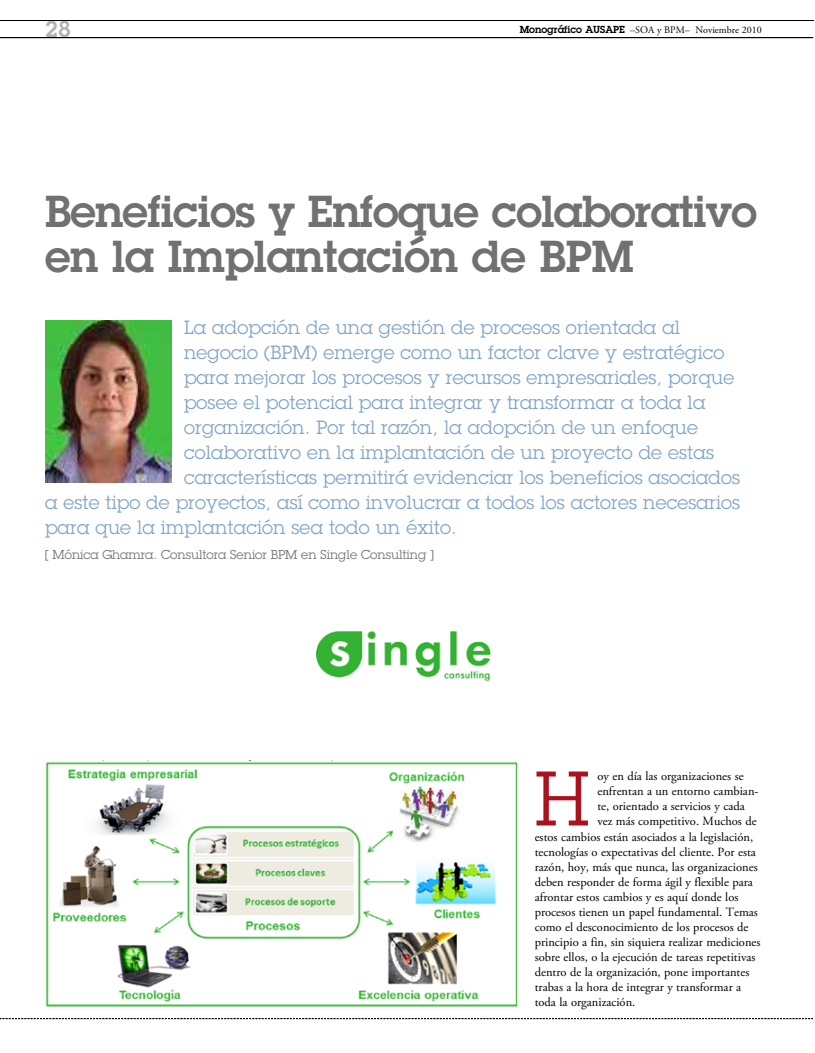
<style>
.page{position:relative;width:815px;height:1053px;background:#fff}
.page>*{position:absolute;margin:0;border:0;box-sizing:border-box;transform-origin:0 0}
.t1{font:75.5px "Lubalin Graph Std";color:#ab121c}
.t2{font:600 43.75px/45px "Lubalin Graph Std";letter-spacing:-.015em;color:#707172}
.t3{font:600 22.5px "Lubalin Graph Std";color:#b1b3b4}
.t4{font:18.75px "Lubalin Graph Std";letter-spacing:.01em;color:#80a4c9}
.t5{font:12.5px "Adobe Garamond Pro";color:#000}
.t6{font:12.5px "Lubalin Graph Std";color:#707172}
.t7{font:10px "Adobe Garamond Pro";color:#000}
.s1{font-family:"Lubalin Graph Std";font-weight:600}
</style>
<div class="page">
<hr style="left:0;top:37px;width:813px;height:1px;background:#000">
<svg style="left:0;top:1018px;width:813px;height:1px"></svg>
<hr style="left:0;top:20px;width:814px;height:1px;background:#000">
<img style="left:45px;top:760px;width:471px;height:247px">
<img style="left:315px;top:630px;width:176px;height:52px">
<img style="left:45px;top:320px;width:126px;height:163px">
<h3 class="t3" style="left:45px;top:14px;width:28px">28</h3>
<p class="t7" style="left:520px;top:24px;width:244px"><span class="s1">Monográfico AUSAPE</span> –SOA y BPM– Noviembre 2010</p>
<h2 class="t2" style="left:45px;top:188px;width:713px">Beneficios y Enfoque colaborativo en la Implantación de BPM</h2>
<h3 class="t4" style="left:184px;top:315px;width:498px">La adopción de una gestión de procesos orientada al</h3>
<h3 class="t4" style="left:184px;top:340px;width:542px">negocio (BPM) emerge como un factor clave y estratégico</h3>
<h3 class="t4" style="left:184px;top:365px;width:552px">para mejorar los procesos y recursos empresariales, porque</h3>
<h3 class="t4" style="left:184px;top:390px;width:523px">posee el potencial para integrar y transformar a toda la</h3>
<h3 class="t4" style="left:184px;top:415px;width:515px">organización. Por tal razón, la adopción de un enfoque</h3>
<h3 class="t4" style="left:184px;top:440px;width:531px">colaborativo en la implantación de un proyecto de estas</h3>
<h3 class="t4" style="left:184px;top:465px;width:558px">características permitirá evidenciar los beneficios asociados</h3>
<h3 class="t4" style="left:45px;top:490px;width:697px">a este tipo de proyectos, así como involucrar a todos los actores necesarios</h3>
<h3 class="t4" style="left:45px;top:515px;width:413px">para que la implantación sea todo un éxito.</h3>
<p class="t6" style="left:45px;top:547px;width:390px">[ Mónica Ghamra. Consultora Senior BPM en Single Consulting ]</p>
<h1 class="t1" style="left:535px;top:751px;width:56px">H</h1>
<p class="t5" style="left:597px;top:769px;width:148px">oy en día las organizaciones se</p>
<p class="t5" style="left:597px;top:784px;width:163px">enfrentan a un entorno cambian-</p>
<p class="t5" style="left:597px;top:799px;width:149px">te, orientado a servicios y cada</p>
<p class="t5" style="left:597px;top:814px;width:161px">vez más competitivo. Muchos de</p>
<p class="t5" style="left:535px;top:829px;width:220px">estos cambios están asociados a la legislación,</p>
<p class="t5" style="left:535px;top:844px;width:223px">tecnologías o expectativas del cliente. Por esta</p>
<p class="t5" style="left:535px;top:859px;width:224px">razón, hoy, más que nunca, las organizaciones</p>
<p class="t5" style="left:535px;top:874px;width:220px">deben responder de forma ágil y flexible para</p>
<p class="t5" style="left:535px;top:889px;width:205px">afrontar estos cambios y es aquí donde los</p>
<p class="t5" style="left:535px;top:904px;width:225px">procesos tienen un papel fundamental. Temas</p>
<p class="t5" style="left:535px;top:919px;width:215px">como el desconocimiento de los procesos de</p>
<p class="t5" style="left:535px;top:934px;width:227px">principio a fin, sin siquiera realizar mediciones</p>
<p class="t5" style="left:535px;top:949px;width:222px">sobre ellos, o la ejecución de tareas repetitivas</p>
<p class="t5" style="left:535px;top:964px;width:216px">dentro de la organización, pone importantes</p>
<p class="t5" style="left:535px;top:979px;width:208px">trabas a la hora de integrar y transformar a</p>
<p class="t5" style="left:535px;top:994px;width:102px">toda la organización.</p>
</div>
